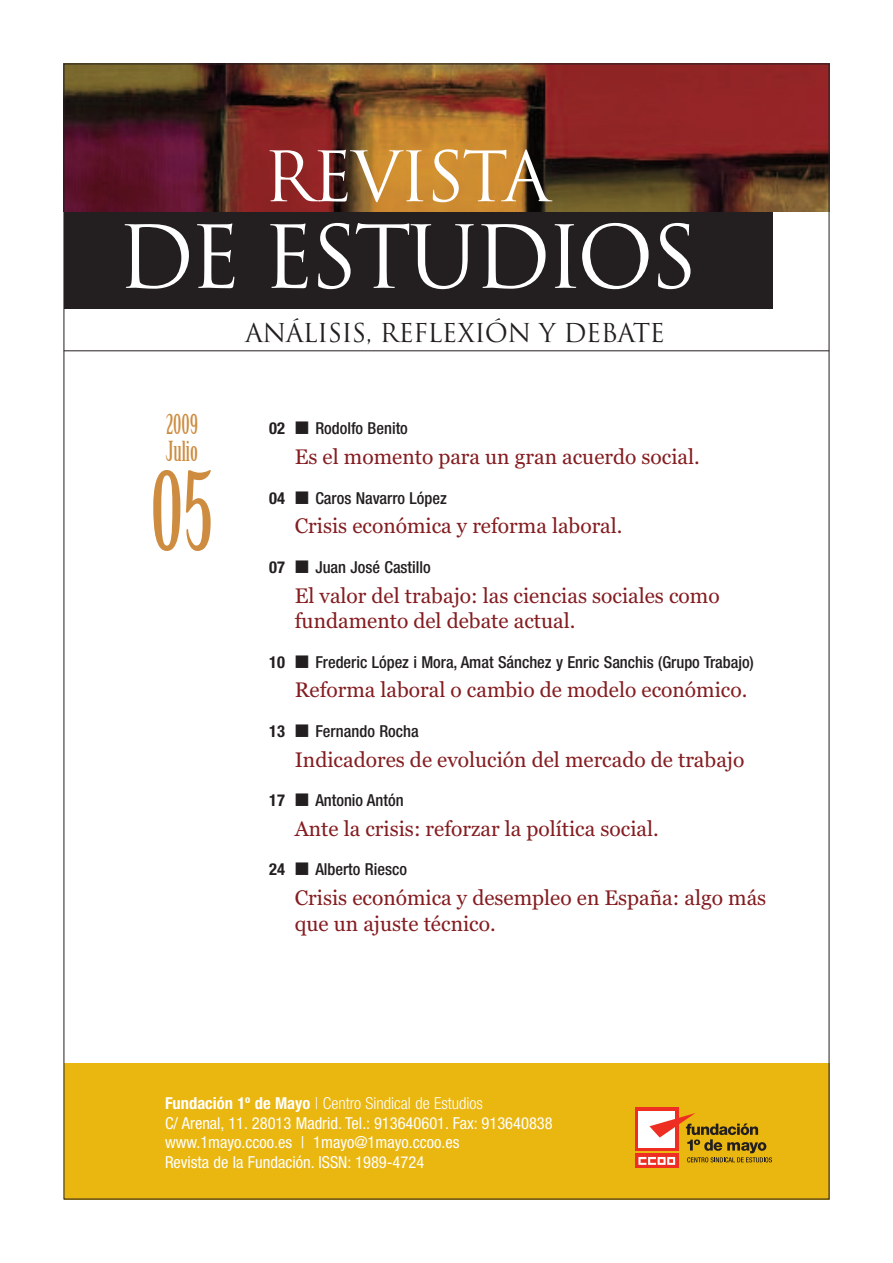
<style>
.page{position:relative;width:893px;height:1263px;background:#fff}
.page>*{position:absolute;margin:0;border:0;box-sizing:border-box;transform-origin:0 0}
.t1{font:108px "Birch Std";color:#cd8c40}
.t2{font:84.45px "Trajan";letter-spacing:-.05em;color:#fff}
.t3{font:67.5px "Trajan";letter-spacing:-.04em;color:#fff}
.t4{font:27px/27px "Birch Std";color:#cd8c40}
.t5{font:25.35px "Trajan";letter-spacing:-.025em;color:#231f20}
.t6{font:21px/25.5px "Georgia";color:#841d21}
.t7{font:condensed 16.5px/19.5px "Helvetica Neue";color:#fff}
.t8{font:500 condensed 16.5px "Helvetica Neue";color:#231f20}
.s1{font-weight:700}
.s2{font-family:"Hira Kaku Pro W6";font-weight:400;font-stretch:normal}
.s3{font-weight:300}
</style>
<div class="page">
<div style="left:64px;top:145px;width:708px;height:164px;background:#231f20"></div>
<hr style="left:64px;top:351px;width:765px;height:1px;background:#231f20">
<img style="left:66px;top:66px;width:761px;height:146px">
<div style="left:64px;top:1063px;width:765px;height:136px;background:#eab610"></div>
<div style="left:635px;top:1153px;width:43px;height:15px;background:#ee2e22"></div>
<div style="left:635px;top:1108px;width:43px;height:43px;background:#ee2e22"></div>
<div style="left:639px;top:1111px;width:36px;height:36px;background:#fff"></div>
<svg style="left:638px;top:1113px;width:134px;height:52px"></svg>
<p class="t3" style="left:263px;top:136px;width:288px">REVISTA</p>
<p class="t2" style="left:117px;top:206px;width:582px">DE ESTUDIOS</p>
<p class="t5" style="left:245px;top:317px;width:421px">ANÁLISIS, REFLEXIÓN Y DEBATE</p>
<p class="t4" style="left:166px;top:411px;width:34px">2009<br>Julio</p>
<p class="t1" style="left:150px;top:451px;width:65px">05</p>
<p class="t8" style="left:269px;top:419px;width:140px"><span class="s1">02</span> <span class="s2">■</span> Rodolfo Benito</p>
<p class="t6" style="left:295px;top:444px;width:407px">Es el momento para un gran acuerdo social.</p>
<p class="t8" style="left:269px;top:488px;width:179px"><span class="s1">04</span> <span class="s2">■</span> Caros Navarro López</p>
<p class="t6" style="left:295px;top:513px;width:329px">Crisis económica y reforma laboral.</p>
<p class="t8" style="left:269px;top:557px;width:163px"><span class="s1">07</span> <span class="s2">■</span> Juan José Castillo</p>
<p class="t6" style="left:295px;top:582px;width:426px">El valor del trabajo: las ciencias sociales como fundamento del debate actual.</p>
<p class="t8" style="left:269px;top:652px;width:486px"><span class="s1">10</span> <span class="s2">■</span> Frederic López i Mora, Amat Sánchez y Enric Sanchis (Grupo Trabajo)</p>
<p class="t6" style="left:295px;top:677px;width:454px">Reforma laboral o cambio de modelo económico.</p>
<p class="t8" style="left:269px;top:721px;width:151px"><span class="s1">13</span> <span class="s2">■</span> Fernando Rocha</p>
<p class="t6" style="left:295px;top:747px;width:451px">Indicadores de evolución del mercado de trabajo</p>
<p class="t8" style="left:269px;top:790px;width:136px"><span class="s1">17</span> <span class="s2">■</span> Antonio Antón</p>
<p class="t6" style="left:295px;top:816px;width:365px">Ante la crisis: reforzar la política social.</p>
<p class="t8" style="left:269px;top:860px;width:139px"><span class="s1">24</span> <span class="s2">■</span> Alberto Riesco</p>
<p class="t6" style="left:295px;top:885px;width:473px">Crisis económica y desempleo en España: algo más que un ajuste técnico.</p>
<p class="t7" style="left:165px;top:1094px;width:389px"><span class="s1">Fundación 1º de Mayo</span> <span class="s3">| Centro Sindical de Estudios<br></span>C/ Arenal, 11. 28013 Madrid. Tel.: 913640601. Fax: 913640838 www.1mayo.ccoo.es | 1mayo@1mayo.ccoo.es<br>Revista de la Fundación. ISSN: 1989-4724</p>
</div>
